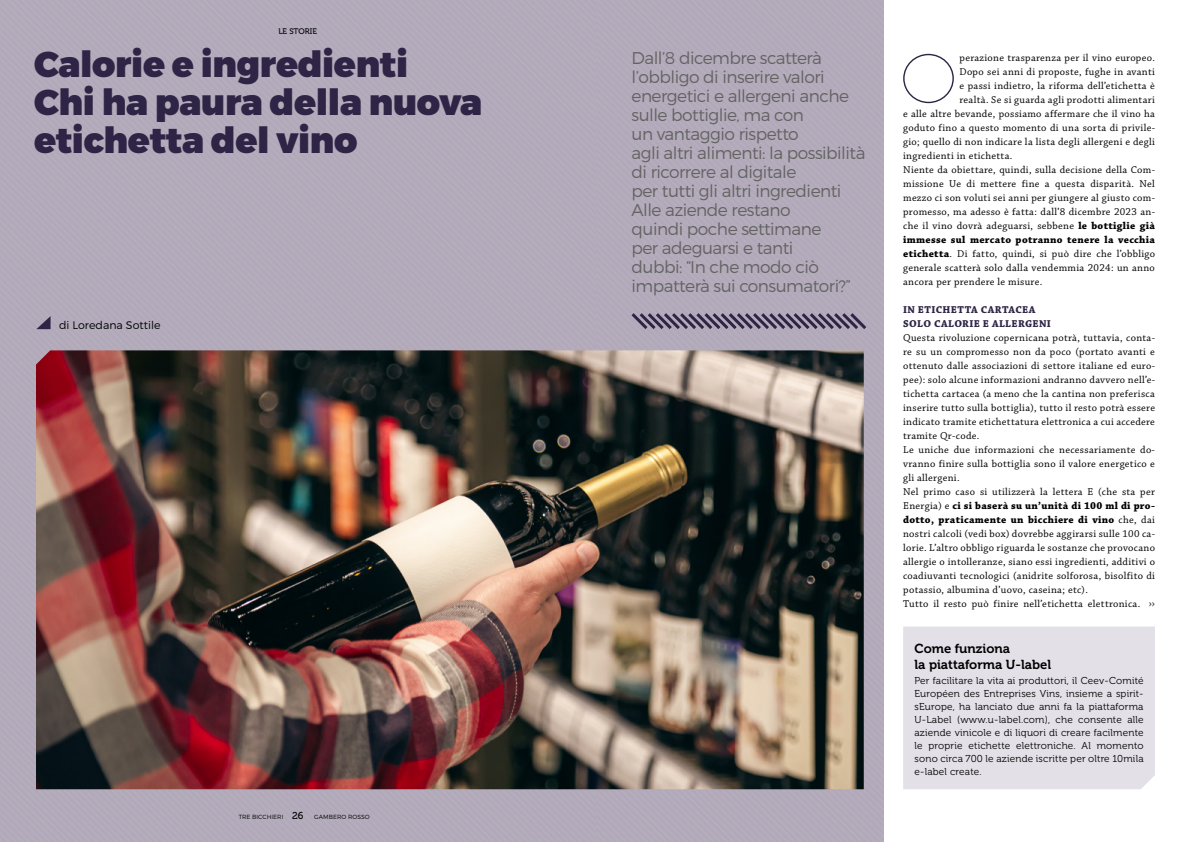
<style>
.page{position:relative;width:1191px;height:842px;background:#fff}
.page>*{position:absolute;margin:0;border:0;box-sizing:border-box;transform-origin:0 0}
.t1{font:100 70.6px "Montserrat";color:#2e2445}
.t2{font:900 36px/38px "Montserrat";letter-spacing:-.01em;color:#2e2445}
.t3{font:300 17px/19px "Montserrat";letter-spacing:-.03em;color:#646363}
.t4{font:13px/16px "Museo 700";color:#000}
.t5{font:12.5px "Chaparral Pro";color:#2e2445}
.t6{font:300 11px "Montserrat";color:#000}
.t7{font:10.5px/14px "Chaparral Pro";letter-spacing:.03em;color:#000}
.t8{font:700 10.5px "Chaparral Pro";letter-spacing:.03em;color:#000}
.t9{font:700 10.5px/14px "Chaparral Pro";letter-spacing:.035em;color:#2e2445}
.t10{font:10px/13px "Museo 300";letter-spacing:.02em;color:#000;text-align:justify}
.t11{font:8px "Museo 500";color:#000}
.t12{font:300 6px "Montserrat";letter-spacing:.01em;color:#000}
.s1{font-family:"Museo 500";font-weight:400;font-size:10px}
.s2{font-weight:700}
</style>
<div class="page">
<div style="left:595px;top:0;width:288px;height:842px;background:#b2abba"></div>
<div style="left:0;top:0;width:595px;height:842px;background:#b1a9b9"></div>
<svg style="left:628px;top:310px;width:241px;height:22px;background:#898095"></svg>
<img style="left:36px;top:350px;width:827px;height:439px">
<svg style="left:36px;top:316px;width:15px;height:13px"></svg>
<div style="left:903px;top:626px;width:252px;height:163px;background:#e3e0e7"></div>
<p class="t11" style="left:278px;top:27px;width:40px">LE STORIE</p>
<h2 class="t2" style="left:34px;top:47px;width:450px">Calorie e ingredienti<br>Chi ha paura della nuova etichetta del vino</h2>
<p class="t6" style="left:59px;top:319px;width:103px">di Loredana Sottile</p>
<p class="t12" style="left:239px;top:813px;width:133px">TRE BICCHIERI <span class="s1">26</span> GAMBERO ROSSO</p>
<p class="t3" style="left:631px;top:48px;width:235px">Dall’8 dicembre scatterà l’obbligo di inserire valori energetici e allergeni anche sulle bottiglie, ma con<br>un vantaggio rispetto<br>agli altri alimenti: la possibilità di ricorrere al digitale<br>per tutti gli altri ingredienti<br>Alle aziende restano<br>quindi poche settimane<br>per adeguarsi e tanti<br>dubbi: “In che modo ciò impatterà sui consumatori?”</p>
<h1 class="t1" style="left:899px;top:35px;width:59px">O</h1>
<p class="t7" style="left:959px;top:51px;width:197px">perazione trasparenza per il vino europeo.</p>
<p class="t7" style="left:959px;top:65px;width:197px">Dopo sei anni di proposte, fughe in avanti</p>
<p class="t7" style="left:959px;top:79px;width:197px">e passi indietro, la riforma dell’etichetta è</p>
<p class="t7" style="left:959px;top:93px;width:197px">realtà. Se si guarda agli prodotti alimentari</p>
<p class="t7" style="left:903px;top:107px;width:253px">e alle altre bevande, possiamo affermare che il vino ha</p>
<p class="t7" style="left:903px;top:121px;width:253px">goduto fino a questo momento di una sorta di privile-</p>
<p class="t7" style="left:903px;top:135px;width:253px">gio; quello di non indicare la lista degli allergeni e degli</p>
<p class="t7" style="left:903px;top:149px;width:111px">ingredienti in etichetta.</p>
<p class="t7" style="left:903px;top:163px;width:253px">Niente da obiettare, quindi, sulla decisione della Com-</p>
<p class="t7" style="left:903px;top:177px;width:253px">missione Ue di mettere fine a questa disparità. Nel</p>
<p class="t7" style="left:903px;top:191px;width:253px">mezzo ci son voluti sei anni per giungere al giusto com-</p>
<p class="t7" style="left:903px;top:205px;width:253px">promesso, ma adesso è fatta: dall’8 dicembre 2023 an-</p>
<p class="t7" style="left:903px;top:219px;width:253px">che il vino dovrà adeguarsi, sebbene <span class="s2">le bottiglie già</span></p>
<p class="t8" style="left:903px;top:234px;width:253px">immesse sul mercato potranno tenere la vecchia</p>
<p class="t7" style="left:903px;top:247px;width:253px"><span class="s2">etichetta</span>. Di fatto, quindi, si può dire che l’obbligo</p>
<p class="t7" style="left:903px;top:261px;width:253px">generale scatterà solo dalla vendemmia 2024: un anno</p>
<p class="t7" style="left:903px;top:275px;width:141px">ancora per prendere le misure.</p>
<p class="t9" style="left:903px;top:303px;width:149px">IN ETICHETTA CARTACEA<br>SOLO CALORIE E ALLERGENI</p>
<p class="t7" style="left:903px;top:331px;width:253px">Questa rivoluzione copernicana potrà, tuttavia, conta&shy;re su un compromesso non da poco (portato avanti e ottenuto dalle associazioni di settore italiane ed euro&shy;pee): solo alcune informazioni andranno davvero nell’e&shy;tichetta cartacea (a meno che la cantina non preferisca inserire tutto sulla bottiglia), tutto il resto potrà essere indicato tramite etichettatura elettronica a cui accedere tramite Qr-code.<br>Le uniche due informazioni che necessariamente do&shy;vranno finire sulla bottiglia sono il valore energetico e gli allergeni.<br>Nel primo caso si utilizzerà la lettera E (che sta per Energia) e <span class="s2">ci si baserà su un’unità di 100 ml di pro&shy;dotto, praticamente un bicchiere di vino</span> che, dai nostri calcoli (vedi box) dovrebbe aggirarsi sulle 100 ca&shy;lorie. L’altro obbligo riguarda le sostanze che provocano allergie o intolleranze, siano essi ingredienti, additivi o coadiuvanti tecnologici (anidrite solforosa, bisolfito di potassio, albumina d’uovo, caseina; etc).<br>Tutto il resto può finire nell’etichetta elettronica.</p>
<p class="t5" style="left:1148px;top:596px;width:8px">››</p>
<p class="t4" style="left:914px;top:640px;width:138px">Come funziona<br>la piattaforma U-label</p>
<p class="t10" style="left:914px;top:674px;width:231px">Per facilitare la vita ai produttori, il Ceev-Comité Européen des Entreprises Vins, insieme a spirit&shy;sEurope, ha lanciato due anni fa la piattaforma U-Label (www.u-label.com), che consente alle aziende vinicole e di liquori di creare facilmente le proprie etichette elettroniche. Al momento sono circa 700 le aziende iscritte per oltre 10mila e-label create.</p>
</div>
